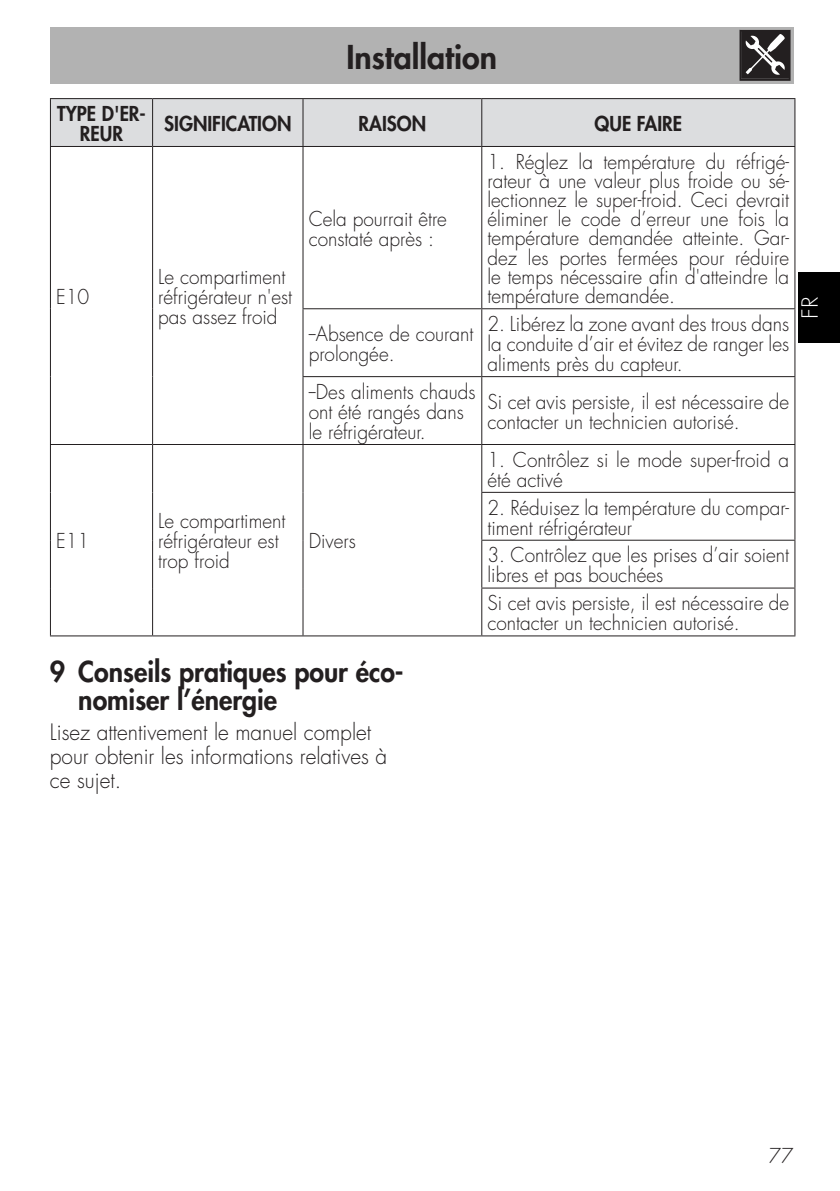
<style>
.page{position:relative;width:840px;height:1191px;background:#fff}
.page>*{position:absolute;margin:0;border:0;box-sizing:border-box;transform-origin:0 0}
.t1{font:800 32px "Futura Std";color:#231f20}
.t2{font:800 28px/28px "Futura Std";color:#231f20;scale:.95 1}
.t3{font:300 22px/24px "Futura Std";color:#231f20;scale:.95 1}
.t4{font:300 21.6px "Futura Std";color:#fff;scale:1.11 1}
.t5{font:300 20px/20px "Futura Std";color:#231f20;scale:.95 1}
.t6{font:800 20px/20px "Futura Std";color:#231f20;text-align:center;scale:.95 1}
.t7{font:300 20px "Futura Std";color:#231f20}
</style>
<div class="page">
<div style="left:797px;top:272px;width:42px;height:70px;background:#000"></div>
<div style="left:50px;top:27px;width:743px;height:57px;background:#b2b2b2"></div>
<svg style="left:739px;top:30px;width:51px;height:51px;background:#4e4b4c"></svg>
<div style="left:51px;top:99px;width:743px;height:47px;background:#dcdddf"></div>
<hr style="left:50px;top:99px;width:1px;height:47px;background:#231f20">
<hr style="left:152px;top:99px;width:1px;height:47px;background:#231f20">
<hr style="left:302px;top:99px;width:1px;height:47px;background:#231f20">
<hr style="left:481px;top:98px;width:314px;height:1px;background:#231f20">
<hr style="left:481px;top:99px;width:1px;height:47px;background:#231f20">
<hr style="left:794px;top:99px;width:1px;height:47px;background:#231f20">
<hr style="left:50px;top:146px;width:102px;height:1px;background:#231f20">
<hr style="left:50px;top:147px;width:1px;height:162px;background:#231f20">
<hr style="left:152px;top:146px;width:151px;height:1px;background:#231f20">
<hr style="left:152px;top:147px;width:1px;height:162px;background:#231f20">
<hr style="left:303px;top:146px;width:178px;height:1px;background:#231f20">
<hr style="left:302px;top:147px;width:1px;height:161px;background:#231f20">
<hr style="left:481px;top:146px;width:314px;height:1px;background:#231f20">
<hr style="left:481px;top:147px;width:1px;height:161px;background:#231f20">
<hr style="left:794px;top:147px;width:1px;height:161px;background:#231f20">
<hr style="left:50px;top:309px;width:1px;height:67px;background:#231f20">
<hr style="left:152px;top:309px;width:1px;height:67px;background:#231f20">
<hr style="left:302px;top:308px;width:179px;height:1px;background:#231f20">
<hr style="left:302px;top:309px;width:1px;height:67px;background:#231f20">
<hr style="left:481px;top:308px;width:314px;height:1px;background:#231f20">
<hr style="left:481px;top:309px;width:1px;height:67px;background:#231f20">
<hr style="left:794px;top:309px;width:1px;height:67px;background:#231f20">
<hr style="left:50px;top:376px;width:1px;height:68px;background:#231f20">
<hr style="left:152px;top:376px;width:1px;height:68px;background:#231f20">
<hr style="left:302px;top:376px;width:179px;height:1px;background:#231f20">
<hr style="left:302px;top:377px;width:1px;height:67px;background:#231f20">
<hr style="left:481px;top:376px;width:314px;height:1px;background:#231f20">
<hr style="left:481px;top:377px;width:1px;height:67px;background:#231f20">
<hr style="left:794px;top:377px;width:1px;height:67px;background:#231f20">
<hr style="left:50px;top:444px;width:102px;height:1px;background:#231f20">
<hr style="left:50px;top:445px;width:1px;height:47px;background:#231f20">
<hr style="left:152px;top:444px;width:151px;height:1px;background:#231f20">
<hr style="left:152px;top:445px;width:1px;height:47px;background:#231f20">
<hr style="left:303px;top:444px;width:178px;height:1px;background:#231f20">
<hr style="left:302px;top:445px;width:1px;height:47px;background:#231f20">
<hr style="left:481px;top:444px;width:314px;height:1px;background:#231f20">
<hr style="left:481px;top:445px;width:1px;height:47px;background:#231f20">
<hr style="left:794px;top:445px;width:1px;height:47px;background:#231f20">
<hr style="left:50px;top:492px;width:1px;height:48px;background:#231f20">
<hr style="left:152px;top:492px;width:1px;height:48px;background:#231f20">
<hr style="left:302px;top:492px;width:1px;height:48px;background:#231f20">
<hr style="left:481px;top:492px;width:314px;height:1px;background:#231f20">
<hr style="left:481px;top:493px;width:1px;height:47px;background:#231f20">
<hr style="left:794px;top:493px;width:1px;height:47px;background:#231f20">
<hr style="left:50px;top:540px;width:1px;height:48px;background:#231f20">
<hr style="left:152px;top:540px;width:1px;height:48px;background:#231f20">
<hr style="left:302px;top:540px;width:1px;height:48px;background:#231f20">
<hr style="left:481px;top:540px;width:314px;height:1px;background:#231f20">
<hr style="left:481px;top:541px;width:1px;height:46px;background:#231f20">
<hr style="left:794px;top:541px;width:1px;height:46px;background:#231f20">
<hr style="left:50px;top:588px;width:1px;height:47px;background:#231f20">
<hr style="left:152px;top:588px;width:1px;height:47px;background:#231f20">
<hr style="left:302px;top:588px;width:1px;height:47px;background:#231f20">
<hr style="left:481px;top:587px;width:314px;height:1px;background:#231f20">
<hr style="left:481px;top:588px;width:1px;height:47px;background:#231f20">
<hr style="left:794px;top:588px;width:1px;height:47px;background:#231f20">
<hr style="left:50px;top:635px;width:102px;height:1px;background:#231f20">
<hr style="left:152px;top:635px;width:151px;height:1px;background:#231f20">
<hr style="left:303px;top:635px;width:178px;height:1px;background:#231f20">
<hr style="left:481px;top:635px;width:314px;height:1px;background:#231f20">
<hr style="left:50px;top:98px;width:102px;height:1px;background:#231f20">
<hr style="left:152px;top:98px;width:151px;height:1px;background:#231f20">
<hr style="left:303px;top:98px;width:178px;height:1px;background:#231f20">
<p class="t1" style="left:346px;top:36px;width:152px">Installation</p>
<p class="t6" style="left:57px;top:103px;width:95px">TYPE D'ER-<br>REUR</p>
<p class="t6" style="left:164px;top:113px;width:135px">SIGNIFICATION</p>
<p class="t6" style="left:358px;top:113px;width:73px">RAISON</p>
<p class="t6" style="left:594px;top:113px;width:93px">QUE FAIRE</p>
<p class="t5" style="left:56px;top:287px;width:36px">E10</p>
<p class="t5" style="left:56px;top:532px;width:36px">E11</p>
<p class="t5" style="left:158px;top:267px;width:142px">Le compartiment réfrigérateur n'est pas assez froid</p>
<p class="t5" style="left:158px;top:512px;width:135px">Le compartiment réfrigérateur est trop froid</p>
<p class="t5" style="left:308px;top:209px;width:147px">Cela pourrait être constaté après :</p>
<p class="t5" style="left:487px;top:152px;width:319px;line-height:19.2px;text-align:justify">1. Réglez la température du réfrigé&shy;rateur à une valeur plus froide ou sé&shy;lectionnez le super-froid. Ceci devrait éliminer le code d’erreur une fois la température demandée atteinte. Gar&shy;dez les portes fermées pour réduire le temps nécessaire afin d'atteindre la température demandée.</p>
<p class="t5" style="left:308px;top:324px;width:175px">--Absence de courant prolongée.</p>
<p class="t5" style="left:487px;top:314px;width:319px;text-align:justify">2. Libérez la zone avant des trous dans la conduite d’air et évitez de ranger les aliments près du capteur.</p>
<p class="t5" style="left:308px;top:382px;width:177px">--Des aliments chauds ont été rangés dans le réfrigérateur.</p>
<p class="t5" style="left:487px;top:392px;width:319px">Si cet avis persiste, il est nécessaire de contacter un technicien autorisé.</p>
<p class="t5" style="left:308px;top:532px;width:51px">Divers</p>
<p class="t5" style="left:487px;top:450px;width:319px">1. Contrôlez si le mode super-froid a été activé</p>
<p class="t5" style="left:487px;top:498px;width:319px">2. Réduisez la température du compar&shy;timent réfrigérateur</p>
<p class="t5" style="left:487px;top:545px;width:319px">3. Contrôlez que les prises d’air soient libres et pas bouchées</p>
<p class="t5" style="left:487px;top:593px;width:319px">Si cet avis persiste, il est nécessaire de contacter un technicien autorisé.</p>
<p class="t2" style="left:78px;top:658px;width:344px;text-indent:-28px">9 Conseils pratiques pour éco&shy;nomiser l’énergie</p>
<p class="t3" style="left:50px;top:720px;width:356px">Lisez attentivement le manuel complet pour obtenir les informations relatives à ce sujet.</p>
<p class="t4" style="left:796px;top:318px;width:22px;rotate:-90deg">FR</p>
<p class="t7" style="left:768px;top:1143px;width:26px">77</p>
</div>
